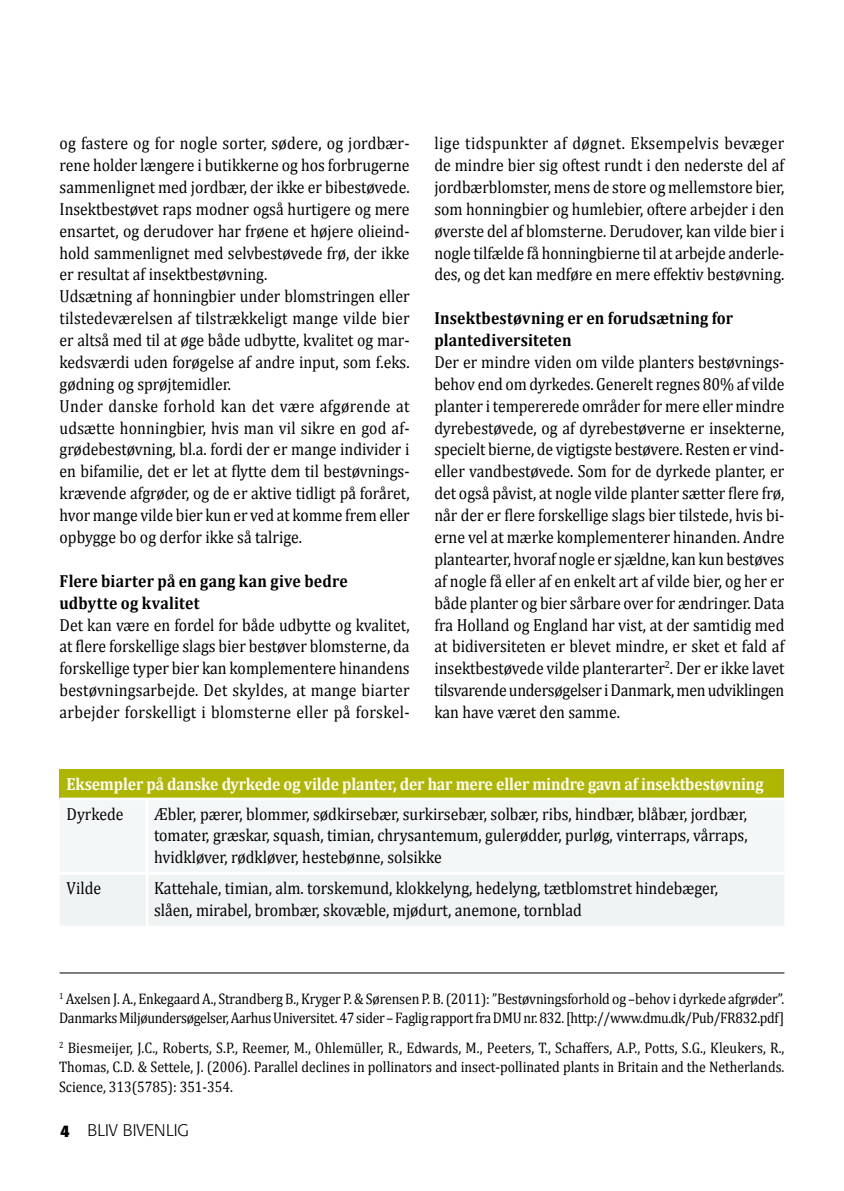
<style>
.page{position:relative;width:844px;height:1191px;background:#fff}
.page>*{position:absolute;margin:0;border:0;box-sizing:border-box;transform-origin:0 0}
.t1{font:17.5px/21.9px "Cambria";color:#000;text-align:justify;scale:.9 1}
.t2{font:700 17.5px/21.9px "Cambria";letter-spacing:.015em;color:#000;scale:.9 1}
.t3{font:700 17.5px "Cambria";letter-spacing:-.01em;color:#fff;scale:.9 1}
.t4{font:300 16.62px "Formata";color:#000}
.t5{font:15.4px/19.2px "Cambria";letter-spacing:-.015em;color:#000;scale:.9 1}
.s1{font-weight:700}
</style>
<div class="page">
<div style="left:60px;top:769px;width:724px;height:30px;background:#afb600"></div>
<div style="left:60px;top:801px;width:724px;height:71px;background:#f4f7f7"></div>
<div style="left:60px;top:875px;width:724px;height:50px;background:#eff3f3"></div>
<hr style="left:60px;top:797px;width:87px;height:3px;background:#fff">
<hr style="left:147px;top:797px;width:637px;height:3px;background:#fff">
<hr style="left:146px;top:800px;width:2px;height:72px;background:#fff">
<hr style="left:146px;top:874px;width:2px;height:51px;background:#fff">
<hr style="left:60px;top:972px;width:724px;height:1px;background:#000">
<p class="t1" style="left:60px;top:132px;width:390px;text-align:left">og fastere og for nogle sorter, sødere, og jordbær&shy;rene holder længere i butikkerne og hos forbrugerne sammenlignet med jordbær, der ikke er bibestøvede.<br>Insektbestøvet raps modner også hurtigere og mere ensartet, og derudover har frøene et højere olieind&shy;hold sammenlignet med selvbestøvede frø, der ikke er resultat af insektbestøvning.<br>Udsætning af honningbier under blomstringen eller tilstedeværelsen af tilstrækkeligt mange vilde bier er altså med til at øge både udbytte, kvalitet og mar&shy;kedsværdi uden forøgelse af andre input, som f.eks. gødning og sprøjtemidler.<br>Under danske forhold kan det være afgørende at udsætte honningbier, hvis man vil sikre en god af&shy;grødebestøvning, bl.a. fordi der er mange individer i en bifamilie, det er let at flytte dem til bestøvnings&shy;krævende afgrøder, og de er aktive tidligt på foråret, hvor mange vilde bier kun er ved at komme frem eller opbygge bo og derfor ikke så talrige.</p>
<p class="t2" style="left:60px;top:569px;width:322px">Flere biarter på en gang kan give bedre udbytte og kvalitet</p>
<p class="t1" style="left:60px;top:613px;width:390px">Det kan være en fordel for både udbytte og kvalitet, at flere forskellige slags bier bestøver blomsterne, da forskellige typer bier kan komplementere hinandens bestøvningsarbejde. Det skyldes, at mange biarter arbejder forskelligt i blomsterne eller på forskel-</p>
<p class="t1" style="left:434px;top:132px;width:390px">lige tidspunkter af døgnet. Eksempelvis bevæger de mindre bier sig oftest rundt i den nederste del af jordbærblomster, mens de store og mellemstore bier, som honningbier og humlebier, oftere arbejder i den øverste del af blomsterne. Derudover, kan vilde bier i nogle tilfælde få honningbierne til at arbejde anderle&shy;des, og det kan medføre en mere effektiv bestøvning.</p>
<p class="t2" style="left:434px;top:307px;width:333px">Insektbestøvning er en forudsætning for plantediversiteten</p>
<p class="t1" style="left:434px;top:351px;width:390px">Der er mindre viden om vilde planters bestøvnings&shy;behov end om dyrkedes. Generelt regnes 80% af vilde planter i tempererede områder for mere eller mindre dyrebestøvede, og af dyrebestøverne er insekterne, specielt bierne, de vigtigste bestøvere. Resten er vind&shy;eller vandbestøvede. Som for de dyrkede planter, er det også påvist, at nogle vilde planter sætter flere frø, når der er flere forskellige slags bier tilstede, hvis bi&shy;erne vel at mærke komplementerer hinanden. Andre plantearter, hvoraf nogle er sjældne, kan kun bestøves af nogle få eller af en enkelt art af vilde bier, og her er både planter og bier sårbare over for ændringer. Data fra Holland og England har vist, at der samtidig med at bidiversiteten er blevet mindre, er sket et fald af insektbestøvede vilde planterarter<sup>2</sup>. Der er ikke lavet tilsvarende undersøgelser i Danmark, men udviklingen kan have været den samme.</p>
<p class="t3" style="left:67px;top:771px;width:775px">Eksempler på danske dyrkede og vilde planter, der har mere eller mindre gavn af insektbestøvning</p>
<p class="t1" style="left:67px;top:802px;width:65px">Dyrkede</p>
<p class="t1" style="left:154px;top:802px;width:660px">Æbler, pærer, blommer, sødkirsebær, surkirsebær, solbær, ribs, hindbær, blåbær, jordbær, tomater, græskar, squash, timian, chrysantemum, gulerødder, purløg, vinterraps, vårraps, hvidkløver, rødkløver, hestebønne, solsikke</p>
<p class="t1" style="left:67px;top:877px;width:40px">Vilde</p>
<p class="t1" style="left:154px;top:877px;width:628px">Kattehale, timian, alm. torskemund, klokkelyng, hedelyng, tætblomstret hindebæger, slåen, mirabel, brombær, skovæble, mjødurt, anemone, tornblad</p>
<p class="t5" style="left:59px;top:989px;width:807px"><sup>1</sup> Axelsen J. A., Enkegaard A., Strandberg B., Kryger P. &amp; Sørensen P. B. (2011): ”Bestøvningsforhold og –behov i dyrkede afgrøder”.<br>Danmarks Miljøundersøgelser, Aarhus Universitet. 47 sider – Faglig rapport fra DMU nr. 832. [http://www.dmu.dk/Pub/FR832.pdf]</p>
<p class="t5" style="left:59px;top:1038px;width:807px;text-align:justify"><sup>2</sup> Biesmeijer, J.C., Roberts, S.P., Reemer, M., Ohlemüller, R., Edwards, M., Peeters, T., Schaffers, A.P., Potts, S.G., Kleukers, R., Thomas, C.D. &amp; Settele, J. (2006). Parallel declines in pollinators and insect-pollinated plants in Britain and the Netherlands.<br>Science, 313(5785): 351-354.</p>
<p class="t4" style="left:60px;top:1120px;width:130px"><span class="s1">4</span> BLIV BIVENLIG</p>
</div>
